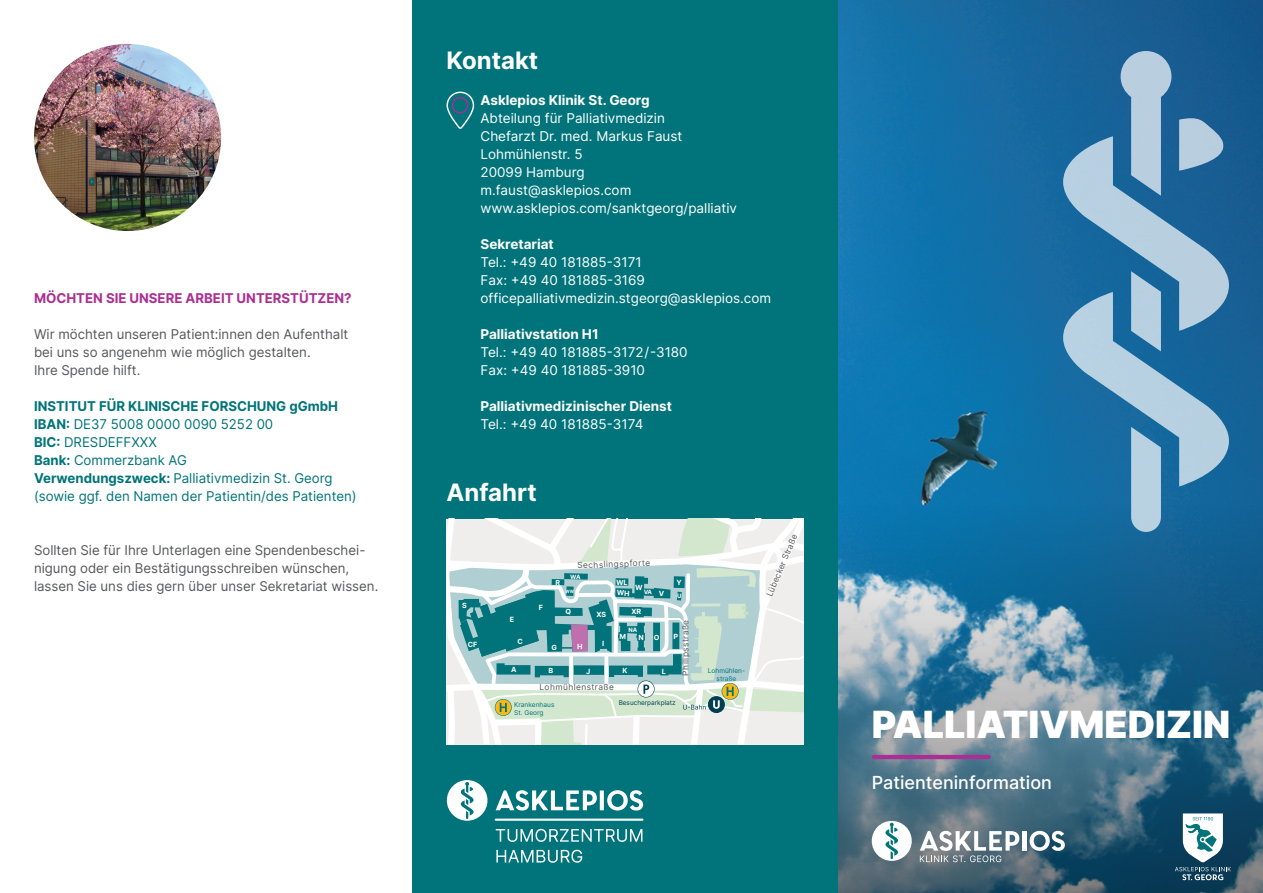
<style>
.page{position:relative;width:1263px;height:893px;background:#fff}
.page>*{position:absolute;margin:0;border:0;box-sizing:border-box;transform-origin:0 0}
.t1{font:900 37.5px "Inter";color:#fff}
.t2{font:700 24px "Inter";color:#fff}
.t3{font:500 18px "Inter";color:#fff}
.t4{font:13.5px/18px "Inter";color:#fff}
.t5{font:13.5px/18px "Inter";color:#57585a}
.t6{font:13.5px/18px "Inter";color:#00747a}
.t7{font:700 13.5px "Inter";color:#fff}
.t8{font:700 13.5px "Inter";color:#ab2e92}
.t9{font:8.4px "Inter";letter-spacing:.05em;color:#57585a}
.t10{font:700 7.2px "Inter";color:#fff}
.t11{font:6.6px/7.9px "Inter";color:#00747a}
.t12{font:6.6px "Inter";color:#013f52}
.t13{font:700 6px "Inter";color:#fff}
.s1{font-weight:700}
</style>
<div class="page">
<img style="left:838px;top:0;width:425px;height:505px">
<svg style="left:838px;top:505px;width:425px;height:388px;background:#427693"></svg>
<svg style="left:1063px;top:51px;width:166px;height:481px;background:#548eb5"></svg>
<hr style="left:874px;top:755px;width:115px;height:4px;background:#ab2e92">
<hr style="left:1022px;top:831px;width:4px;height:20px;background:#fff">
<svg style="left:1029px;top:831px;width:36px;height:20px"></svg>
<svg style="left:920px;top:830px;width:99px;height:32px"></svg>
<div style="left:872px;top:821px;width:40px;height:40px;background:#fff;border-radius:50%"></div>
<svg style="left:885px;top:823px;width:13px;height:36px"></svg>
<svg style="left:1175px;top:813px;width:56px;height:67px"></svg>
<div style="left:412px;top:0;width:426px;height:893px;background:#00747a"></div>
<svg style="left:446px;top:92px;width:28px;height:37px"></svg>
<div style="left:447px;top:780px;width:40px;height:41px;background:#fff;border-radius:50%"></div>
<svg style="left:461px;top:782px;width:12px;height:37px"></svg>
<hr style="left:495px;top:819px;width:148px;height:2px;background:#fff">
<svg style="left:496px;top:790px;width:147px;height:20px"></svg>
<svg style="left:496px;top:829px;width:146px;height:34px"></svg>
<img style="left:34px;top:44px;width:187px;height:187px;border-radius:94px">
<svg style="left:446px;top:519px;width:358px;height:225px;background:#c1d8d6"></svg>
<p class="t8" style="left:34px;top:288px;width:319px">MÖCHTEN SIE UNSERE ARBEIT UNTERSTÜTZEN?</p>
<p class="t5" style="left:34px;top:325px;width:316px">Wir möchten unseren Patient:innen den Aufenthalt bei uns so angenehm wie möglich gestalten.<br>Ihre Spende hilft.</p>
<p class="t6" style="left:34px;top:397px;width:324px"><span class="s1">INSTITUT FÜR KLINISCHE FORSCHUNG gGmbH IBAN:</span> DE37 5008 0000 0090 5252 00<br><span class="s1">BIC:</span> DRESDEFFXXX<br><span class="s1">Bank:</span> Commerzbank AG<br><span class="s1">Verwendungszweck:</span> Palliativmedizin St. Georg (sowie ggf. den Namen der Patientin/des Patienten)</p>
<p class="t5" style="left:34px;top:541px;width:346px">Sollten Sie für Ihre Unterlagen eine Spendenbeschei&shy;nigung oder ein Bestätigungsschreiben wünschen, lassen Sie uns dies gern über unser Sekretariat wissen.</p>
<h2 class="t2" style="left:446px;top:43px;width:93px">Kontakt</h2>
<p class="t7" style="left:480px;top:90px;width:171px">Asklepios Klinik St. Georg</p>
<p class="t4" style="left:480px;top:109px;width:258px">Abteilung für Palliativmedizin<br>Chefarzt Dr. med. Markus Faust<br>Lohmühlenstr. 5<br>20099 Hamburg m.faust@asklepios.com www.asklepios.com/sanktgeorg/palliativ</p>
<p class="t7" style="left:480px;top:234px;width:75px">Sekretariat</p>
<p class="t4" style="left:480px;top:253px;width:292px">Tel.: +49 40 181885-3171<br>Fax: +49 40 181885-3169 officepalliativmedizin.stgeorg@asklepios.com</p>
<p class="t7" style="left:480px;top:324px;width:120px">Palliativstation H1</p>
<p class="t4" style="left:480px;top:343px;width:209px">Tel.: +49 40 181885-3172/-3180<br>Fax: +49 40 181885-3910</p>
<p class="t7" style="left:480px;top:396px;width:193px">Palliativmedizinischer Dienst</p>
<p class="t4" style="left:480px;top:415px;width:164px">Tel.: +49 40 181885-3174</p>
<h2 class="t2" style="left:446px;top:475px;width:92px">Anfahrt</h2>
<p class="t10" style="left:462px;top:601px;width:6px">S</p>
<p class="t10" style="left:468px;top:640px;width:11px">CF</p>
<p class="t10" style="left:510px;top:615px;width:6px">E</p>
<p class="t10" style="left:517px;top:637px;width:7px">C</p>
<p class="t10" style="left:539px;top:603px;width:6px">F</p>
<p class="t9" style="left:577px;top:560px;width:74px;rotate:-2deg">Sechslingspforte</p>
<p class="t10" style="left:596px;top:610px;width:11px">XS</p>
<p class="t10" style="left:631px;top:607px;width:11px">XR</p>
<p class="t13" style="left:628px;top:626px;width:10px">NA</p>
<p class="t9" style="left:539px;top:682px;width:76px">Lohmühlenstraße</p>
<p class="t9" style="left:680px;top:676px;width:57px;rotate:-90deg">Philipsstraße</p>
<p class="t11" style="left:514px;top:701px;width:42px">Krankenhaus<br>St. Georg</p>
<p class="t12" style="left:619px;top:699px;width:58px">Besucherparkplatz</p>
<p class="t11" style="left:708px;top:666px;width:39px;text-align:center">Lohmühlen&shy;straße</p>
<p class="t9" style="left:764px;top:594px;width:68px;rotate:-67deg">Lübecker Straße</p>
<h1 class="t1" style="left:872px;top:697px;width:360px">PALLIATIVMEDIZIN</h1>
<h3 class="t3" style="left:872px;top:769px;width:182px">Patienteninformation</h3>
</div>
